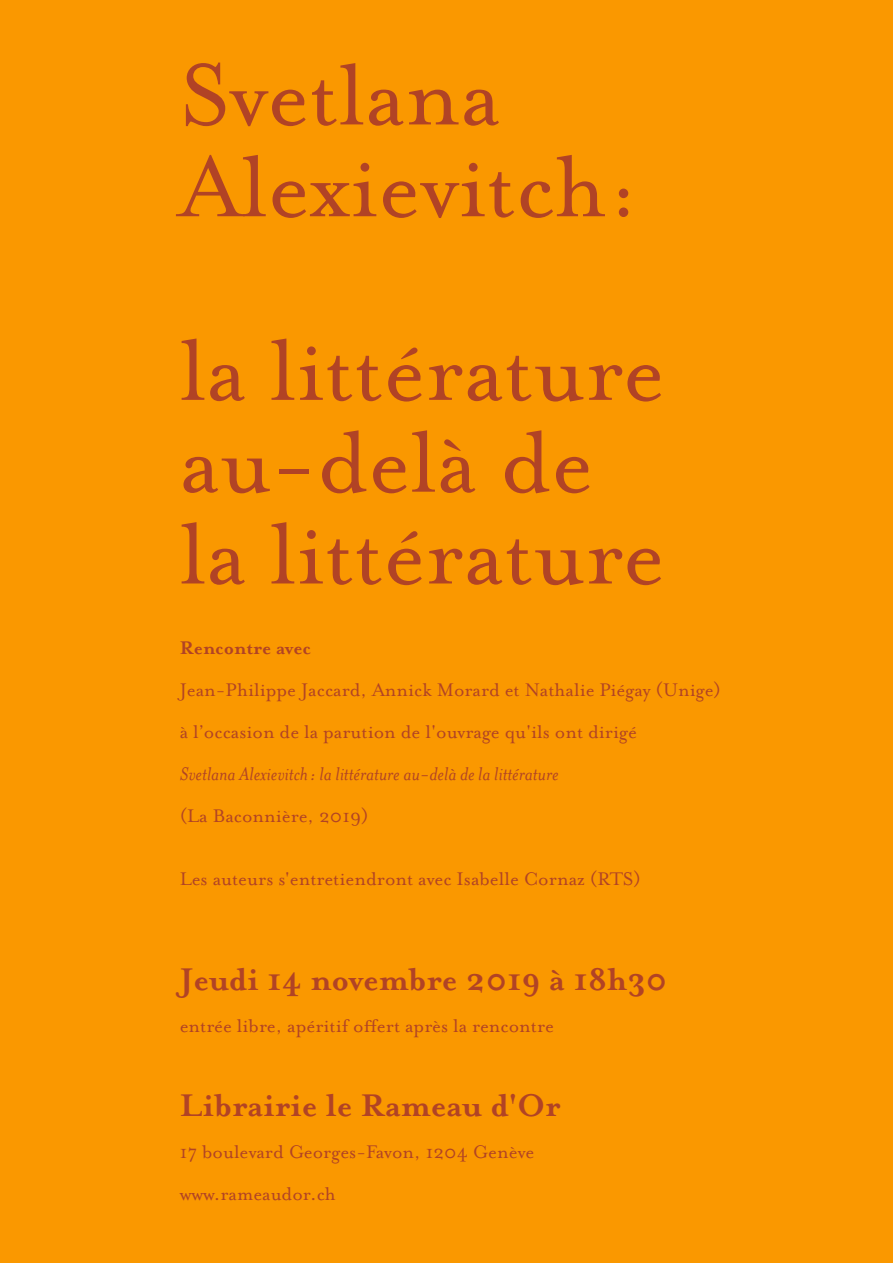
<style>
.page{position:relative;width:893px;height:1263px;background:#fa9800}
.page>*{position:absolute;margin:0;border:0;box-sizing:border-box;transform-origin:0 0}
.t1{font:99.45px/91.8px "Mrs Eaves OT";color:#b14325}
.t2{font:700 36px "Mrs Eaves OT";color:#b14325}
.t3{font:21px "Mrs Eaves OT";color:#b14325}
.t4{font:italic 21px "Mrs Eaves OT";color:#b14325}
.t5{font:700 21px "Mrs Eaves OT";color:#b14325}
</style>
<div class="page">
<p class="t1" style="left:180px;top:49px;width:462px">Svetlana<br>Alexievitch:</p>
<p class="t1" style="left:180px;top:324px;width:486px">la littérature au-delà de</p>
<p class="t1" style="left:180px;top:508px;width:486px">la littérature</p>
<p class="t5" style="left:180px;top:636px;width:133px">Rencontre avec</p>
<p class="t3" style="left:180px;top:678px;width:543px">Jean-Philippe Jaccard, Annick Morard et Nathalie Piégay (Unige)</p>
<p class="t3" style="left:180px;top:720px;width:459px">à l’occasion de la parution de l'ouvrage qu'ils ont dirigé</p>
<p class="t4" style="left:180px;top:762px;width:380px">Svetlana Alexievitch: la littérature au-delà de la littérature</p>
<p class="t3" style="left:180px;top:804px;width:190px">(La Baconnière, 2019)</p>
<p class="t3" style="left:180px;top:867px;width:463px">Les auteurs s'entretiendront avec Isabelle Cornaz (RTS)</p>
<p class="t2" style="left:180px;top:959px;width:489px">Jeudi 14 novembre 2019 à 18h30</p>
<p class="t3" style="left:180px;top:1014px;width:376px">entrée libre, apéritif offert après la rencontre</p>
<p class="t2" style="left:180px;top:1085px;width:382px">Librairie le Rameau d'Or</p>
<p class="t3" style="left:180px;top:1140px;width:356px">17 boulevard Georges-Favon, 1204 Genève</p>
<p class="t3" style="left:180px;top:1182px;width:158px">www.rameaudor.ch</p>
</div>
